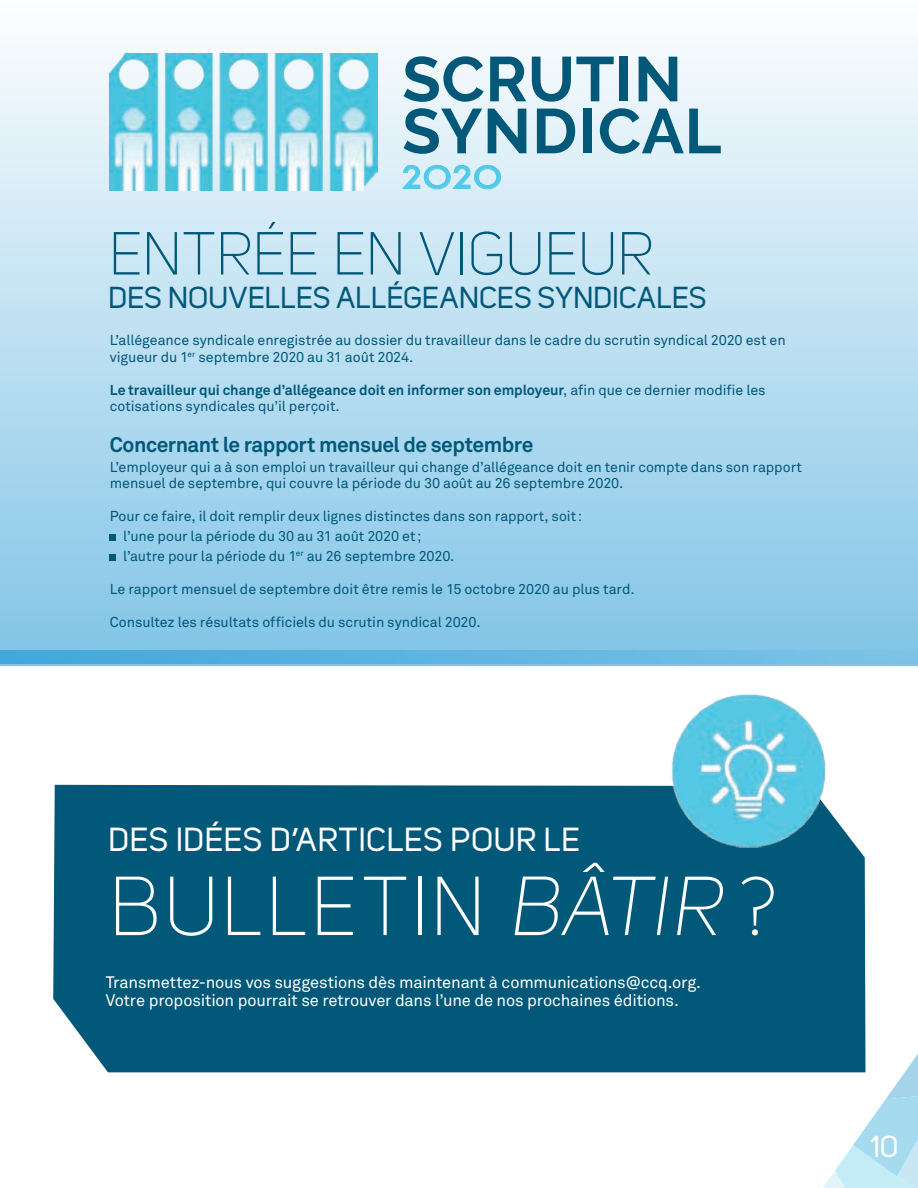
<style>
.page{position:relative;width:918px;height:1188px;background:#fff}
.page>*{position:absolute;margin:0;border:0;box-sizing:border-box;transform-origin:0 0}
.t1{font:300 82.5px "Uni Sans";letter-spacing:.045em;color:#fff}
.t2{font:700 63px/52.1px "Raleway";letter-spacing:.01em;color:#015878}
.t3{font:300 60px "Uni Sans";letter-spacing:-.01em;color:#015878}
.t4{font:33px "Uni Sans";letter-spacing:.015em;color:#fff}
.t5{font:30px "Uni Sans";color:#015878}
.t6{font:500 30px "Futura";color:#51c9e8;scale:1.1 1}
.t7{font:30px "Uni Sans";color:#fff}
.t8{font:700 21px "Akkurat Pro";letter-spacing:-.025em;color:#015878}
.t9{font:16.5px/18px "Akkurat Pro";letter-spacing:-.01em;color:#fff}
.t10{font:14.25px/16.5px "Akkurat Pro";letter-spacing:-.005em;color:#015878}
.s1{font-weight:700}
.s2{font-style:italic}
</style>
<div class="page">
<div style="left:53px;top:785px;width:813px;height:287px;background:#015878"></div>
<svg style="left:810px;top:1038px;width:108px;height:150px"></svg>
<img style="left:665px;top:694px;width:169px;height:158px">
<div style="left:0;top:0;width:918px;height:665px;background:linear-gradient(to bottom,#fdfefe,#80c4e7)"></div>
<svg style="left:0;top:651px;width:918px;height:13px;background:#5fb4e0"></svg>
<svg style="left:110px;top:535px;width:6px;height:6px"></svg>
<div style="left:110px;top:554px;width:6px;height:7px;background:#015878"></div>
<svg style="left:401px;top:165px;width:100px;height:25px;background:#c0e6f4"></svg>
<img style="left:110px;top:54px;width:268px;height:136px">
<h2 class="t2" style="left:402px;top:53px;width:321px">SCRUTIN<br>SYNDICAL</h2>
<h3 class="t6" style="left:402px;top:157px;width:93px">2O2O</h3>
<h3 class="t3" style="left:109px;top:219px;width:547px">ENTRÉE EN VIGUEUR</h3>
<h3 class="t5" style="left:108px;top:280px;width:600px">DES NOUVELLES ALLÉGEANCES SYNDICALES</h3>
<p class="t10" style="left:110px;top:332px;width:677px">L’allégeance syndicale enregistrée au dossier du travailleur dans le cadre du scrutin syndical 2020 est en vigueur du 1<sup>er</sup> septembre 2020 au 31 août 2024.</p>
<p class="t10" style="left:110px;top:382px;width:657px"><span class="s1">Le travailleur qui change d’allégeance doit en informer son employeur</span>, afin que ce dernier modifie les cotisations syndicales qu’il perçoit.</p>
<h3 class="t8" style="left:110px;top:432px;width:425px">Concernant le rapport mensuel de septembre</h3>
<p class="t10" style="left:110px;top:458px;width:694px">L’employeur qui a à son emploi un travailleur qui change d’allégeance doit en tenir compte dans son rapport mensuel de septembre, qui couvre la période du 30 août au 26 septembre 2020.</p>
<p class="t10" style="left:123px;top:506px;width:460px;line-height:19.8px;text-indent:-13px">Pour ce faire, il doit remplir deux lignes distinctes dans son rapport, soit: l’une pour la période du 30 au 31 août 2020 et;<br>l’autre pour la période du 1<sup>er</sup> au 26 septembre 2020.</p>
<p class="t10" style="left:110px;top:580px;width:526px">Le rapport mensuel de septembre doit être remis le 15 octobre 2020 au plus tard.</p>
<p class="t10" style="left:110px;top:613px;width:372px">Consultez les résultats officiels du scrutin syndical 2020.</p>
<h3 class="t4" style="left:108px;top:821px;width:473px">DES IDÉES D’ARTICLES POUR LE</h3>
<h1 class="t1" style="left:109px;top:859px;width:669px">BULLETIN <span class="s2">BÂTIR</span> ?</h1>
<p class="t9" style="left:106px;top:973px;width:597px">Transmettez-nous vos suggestions dès maintenant à communications@ccq.org.<br>Votre proposition pourrait se retrouver dans l’une de nos prochaines éditions.</p>
<h3 class="t7" style="left:870px;top:1129px;width:30px">10</h3>
</div>
